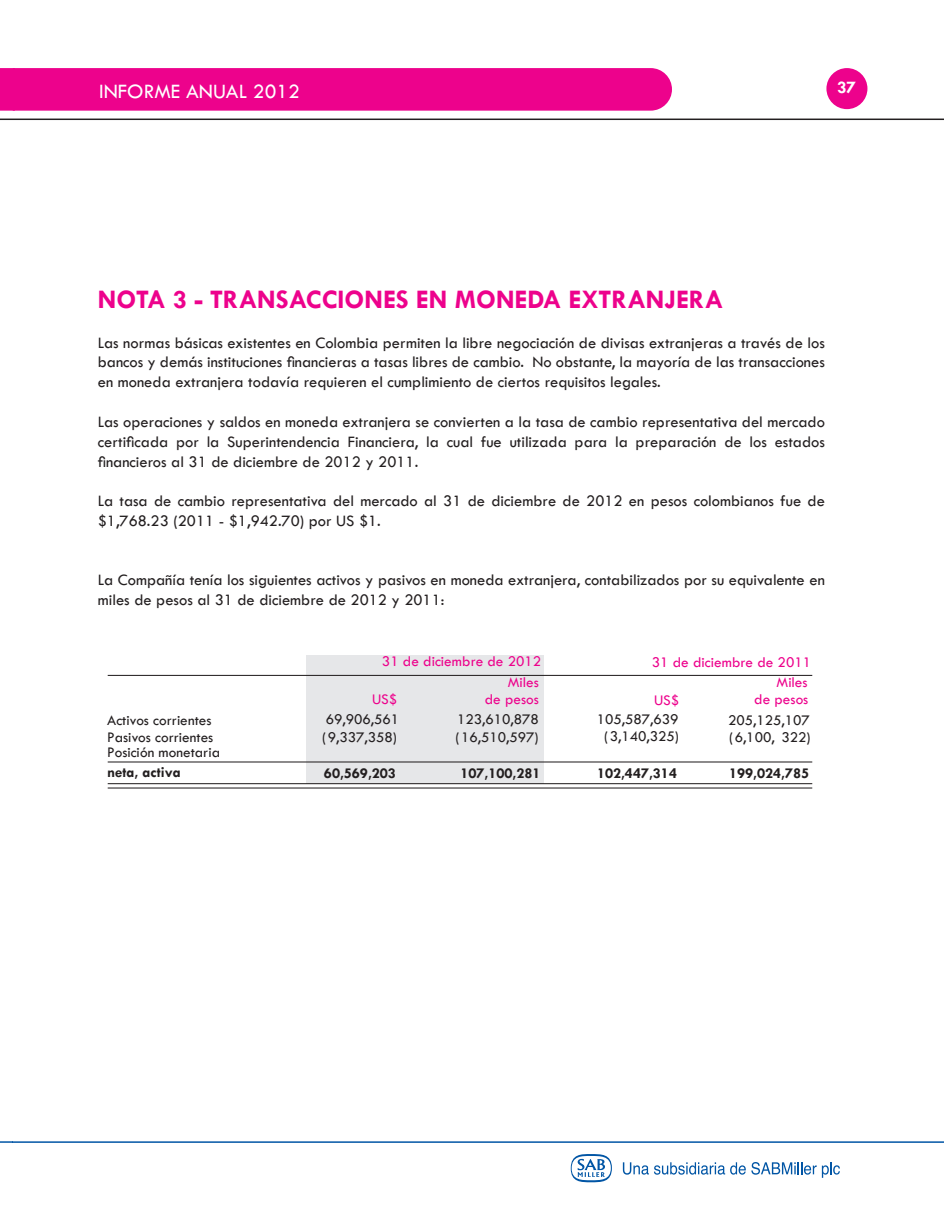
<style>
.page{position:relative;width:944px;height:1217px;background:#fff}
.page>*{position:absolute;margin:0;border:0;box-sizing:border-box;transform-origin:0 0}
.t1{font:700 27px "Tw Cen";color:#ed028c}
.t2{font:21.3px "Tw Cen";color:#fff}
.t3{font:700 18px "Tw Cen";color:#fff}
.t4{font:16.5px/19.8px "Tw Cen";color:#231f20;text-align:justify}
.t5{font:15.3px/17.4px "Tw Cen";letter-spacing:-.005em;color:#231f20}
.t6{font:15.3px "Tw Cen";color:#ed028c}
.t7{font:700 15.3px "Tw Cen";letter-spacing:-.005em;color:#231f20}
</style>
<div class="page">
<div style="left:826px;top:68px;width:41px;height:41px;background:#ed028c;border-radius:50%"></div>
<hr style="left:0;top:118px;width:944px;height:2px;background:#231f20">
<svg style="left:0;top:1141px;width:13px;height:1px"></svg>
<svg style="left:571px;top:1154px;width:41px;height:28px"></svg>
<svg style="left:623px;top:1162px;width:217px;height:15px"></svg>
<hr style="left:13px;top:1140px;width:931px;height:2px;background:#0155a5">
<div style="left:0;top:68px;width:672px;height:43px;background:#ed028c"></div>
<div style="left:306px;top:655px;width:238px;height:128px;background:#e6e7e9"></div>
<hr style="left:108px;top:674px;width:704px;height:1px;background:#231f20">
<hr style="left:108px;top:761px;width:704px;height:1px;background:#231f20">
<hr style="left:108px;top:783px;width:704px;height:1px;background:#231f20">
<hr style="left:108px;top:787px;width:704px;height:1px;background:#231f20">
<p class="t2" style="left:99px;top:79px;width:202px">INFORME ANUAL 2012</p>
<p class="t3" style="left:837px;top:77px;width:21px">37</p>
<h1 class="t1" style="left:98px;top:283px;width:627px">NOTA 3 - TRANSACCIONES EN MONEDA EXTRANJERA</h1>
<p class="t4" style="left:98px;top:332px;width:729px">Las normas básicas existentes en Colombia permiten la libre negociación de divisas extranjeras a través de los bancos y demás instituciones financieras a tasas libres de cambio. No obstante, la mayoría de las transacciones en moneda extranjera todavía requieren el cumplimiento de ciertos requisitos legales.</p>
<p class="t4" style="left:98px;top:411px;width:729px">Las operaciones y saldos en moneda extranjera se convierten a la tasa de cambio representativa del mercado certificada por la Superintendencia Financiera, la cual fue utilizada para la preparación de los estados financieros al 31 de diciembre de 2012 y 2011.</p>
<p class="t4" style="left:98px;top:491px;width:729px">La tasa de cambio representativa del mercado al 31 de diciembre de 2012 en pesos colombianos fue de $1,768.23 (2011 - $1,942.70) por US $1.</p>
<p class="t4" style="left:98px;top:570px;width:729px">La Compañía tenía los siguientes activos y pasivos en moneda extranjera, contabilizados por su equivalente en miles de pesos al 31 de diciembre de 2012 y 2011:</p>
<p class="t5" style="left:107px;top:711px;width:108px">Activos corrientes<br>Pasivos corrientes</p>
<p class="t5" style="left:107px;top:743px;width:115px">Posición monetaria</p>
<p class="t7" style="left:107px;top:762px;width:75px">neta, activa</p>
<p class="t6" style="left:382px;top:652px;width:161px">31 de diciembre de 2012</p>
<p class="t6" style="left:652px;top:653px;width:161px">31 de diciembre de 2011</p>
<p class="t6" style="left:508px;top:672px;width:33px">Miles</p>
<p class="t6" style="left:777px;top:673px;width:33px">Miles</p>
<p class="t6" style="left:372px;top:690px;width:27px">US$</p>
<p class="t6" style="left:485px;top:690px;width:56px">de pesos</p>
<p class="t6" style="left:654px;top:690px;width:27px">US$</p>
<p class="t6" style="left:754px;top:690px;width:56px">de pesos</p>
<p class="t5" style="left:326px;top:710px;width:75px">69,906,561</p>
<p class="t5" style="left:457px;top:710px;width:83px">123,610,878</p>
<p class="t5" style="left:597px;top:710px;width:83px">105,587,639</p>
<p class="t5" style="left:728px;top:710px;width:83px">205,125,107</p>
<p class="t5" style="left:322px;top:728px;width:76px">(9,337,358)</p>
<p class="t5" style="left:455px;top:727px;width:85px">(16,510,597)</p>
<p class="t5" style="left:604px;top:727px;width:76px">(3,140,325)</p>
<p class="t5" style="left:729px;top:728px;width:83px">(6,100, 322)</p>
<p class="t7" style="left:324px;top:763px;width:74px">60,569,203</p>
<p class="t7" style="left:461px;top:763px;width:82px">107,100,281</p>
<p class="t7" style="left:597px;top:764px;width:82px">102,447,314</p>
<p class="t7" style="left:729px;top:764px;width:82px">199,024,785</p>
</div>
